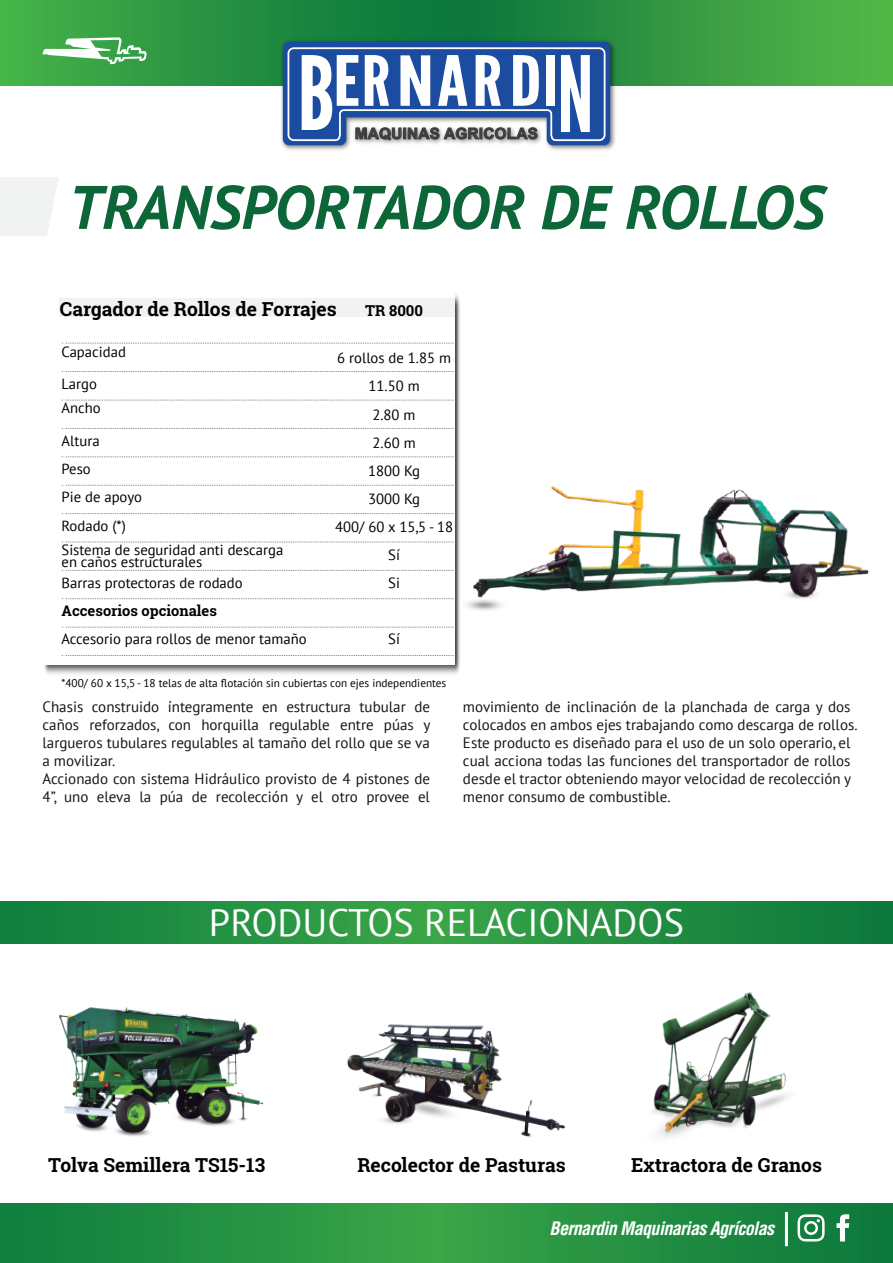
<style>
.page{position:relative;width:893px;height:1263px;background:#fff}
.page>*{position:absolute;margin:0;border:0;box-sizing:border-box;transform-origin:0 0}
.t1{font:italic 700 61.35px "PT Sans";color:#0c6638}
.t2{font:38.25px "PT Sans";color:#fff}
.t3{font:700 19.2px "Roboto Slab";color:#000}
.t4{font:italic 700 condensed 18.15px "Helvetica LT Std";letter-spacing:-.035em;color:#fff}
.t5{font:700 15.3px "Arial";letter-spacing:.015em;color:#3e3e3f}
.t6{font:15px/18px "PT Sans";color:#111416}
.t7{font:700 15px "Roboto Slab";color:#000}
.t8{font:14.7px/28px "PT Sans";color:#000}
.t9{font:700 14.7px "Roboto Slab";color:#000}
.t10{font:11.25px "PT Sans";color:#000}
</style>
<div class="page">
<img style="left:466px;top:486px;width:403px;height:125px">
<svg style="left:0;top:1204px;width:893px;height:59px;background:#238f42"></svg>
<svg style="left:0;top:902px;width:893px;height:41px;background:#238f42"></svg>
<svg style="left:0;top:0;width:893px;height:85px;background:#329942"></svg>
<svg style="left:43px;top:37px;width:104px;height:27px"></svg>
<hr style="left:785px;top:1212px;width:3px;height:34px;background:#fff">
<svg style="left:836px;top:1214px;width:13px;height:27px"></svg>
<svg style="left:797px;top:1214px;width:28px;height:27px"></svg>
<img style="left:278px;top:36px;width:340px;height:114px">
<svg style="left:283px;top:42px;width:327px;height:103px"></svg>
<img style="left:44px;top:294px;width:416px;height:380px">
<div style="left:43px;top:287px;width:412px;height:377px;background:#fff"></div>
<div style="left:59px;top:298px;width:395px;height:18px;background:#f1f3f2"></div>
<svg style="left:62px;top:371px;width:392px;height:1px"></svg>
<svg style="left:62px;top:343px;width:392px;height:1px"></svg>
<svg style="left:62px;top:400px;width:392px;height:1px"></svg>
<svg style="left:62px;top:428px;width:392px;height:1px"></svg>
<svg style="left:62px;top:456px;width:392px;height:1px"></svg>
<svg style="left:62px;top:485px;width:392px;height:1px"></svg>
<svg style="left:62px;top:513px;width:392px;height:1px"></svg>
<svg style="left:62px;top:542px;width:392px;height:1px"></svg>
<svg style="left:62px;top:570px;width:392px;height:1px"></svg>
<svg style="left:62px;top:598px;width:392px;height:1px"></svg>
<svg style="left:62px;top:627px;width:392px;height:1px"></svg>
<svg style="left:62px;top:655px;width:392px;height:1px"></svg>
<svg style="left:0;top:177px;width:59px;height:59px"></svg>
<img style="left:59px;top:1007px;width:205px;height:130px">
<img style="left:652px;top:991px;width:137px;height:147px">
<img style="left:347px;top:1024px;width:218px;height:113px">
<p class="t5" style="left:355px;top:123px;width:185px">MAQUINAS AGRICOLAS</p>
<h1 class="t1" style="left:68px;top:167px;width:758px">TRANSPORTADOR DE ROLLOS</h1>
<p class="t3" style="left:60px;top:296px;width:278px">Cargador de Rollos de Forrajes</p>
<p class="t7" style="left:365px;top:300px;width:59px">TR 8000</p>
<p class="t8" style="left:62px;top:337px;width:66px">Capacidad</p>
<p class="t8" style="left:62px;top:370px;width:37px">Largo</p>
<p class="t8" style="left:62px;top:393px;width:41px">Ancho</p>
<p class="t8" style="left:62px;top:426px;width:40px">Altura</p>
<p class="t8" style="left:62px;top:455px;width:82px">Peso<br>Pie de apoyo</p>
<p class="t8" style="left:337px;top:344px;width:115px">6 rollos de 1.85 m</p>
<p class="t8" style="left:369px;top:372px;width:53px">11.50 m</p>
<p class="t8" style="left:372px;top:400px;width:45px">2.80 m</p>
<p class="t8" style="left:368px;top:428px;width:54px;text-align:center">2.60 m<br>1800 Kg<br>3000 Kg</p>
<p class="t8" style="left:62px;top:511px;width:66px">Rodado (*)</p>
<p class="t8" style="left:335px;top:512px;width:119px">400/ 60 x 15,5 - 18</p>
<p class="t8" style="left:62px;top:543px;width:223px;line-height:12px">Sistema de seguridad anti descarga en caños estructurales</p>
<p class="t9" style="left:62px;top:601px;width:157px">Accesorios opcionales</p>
<p class="t8" style="left:62px;top:624px;width:247px">Accesorio para rollos de menor tamaño</p>
<p class="t8" style="left:62px;top:568px;width:183px">Barras protectoras de rodado</p>
<p class="t8" style="left:388px;top:540px;width:13px">Sí</p>
<p class="t8" style="left:388px;top:568px;width:13px">Si</p>
<p class="t8" style="left:388px;top:624px;width:13px">Sí</p>
<p class="t10" style="left:62px;top:676px;width:386px">*400/ 60 x 15,5 - 18 telas de alta flotación sin cubiertas con ejes independientes</p>
<p class="t6" style="left:43px;top:697px;width:389px">Chasis construido íntegramente en estructura tubular de caños reforzados, con horquilla regulable entre púas y largueros tubulares regulables al tamaño del rollo que se va a movilizar.<br>Accionado con sistema Hidráulico provisto de 4 pistones de 4”, uno eleva la púa de recolección y el otro provee el</p>
<p class="t6" style="left:463px;top:697px;width:396px">movimiento de inclinación de la planchada de carga y dos colocados en ambos ejes trabajando como descarga de rollos.<br>Este producto es diseñado para el uso de un solo operario, el cual acciona todas las funciones del transportador de rollos desde el tractor obteniendo mayor velocidad de recolección y menor consumo de combustible.</p>
<h2 class="t2" style="left:209px;top:898px;width:476px">PRODUCTOS RELACIONADOS</h2>
<p class="t3" style="left:48px;top:1152px;width:218px">Tolva Semillera TS15-13</p>
<p class="t3" style="left:357px;top:1152px;width:210px">Recolector de Pasturas</p>
<p class="t3" style="left:631px;top:1152px;width:192px">Extractora de Granos</p>
<p class="t4" style="left:550px;top:1217px;width:226px">Bernardin Maquinarias Agrícolas</p>
</div>
